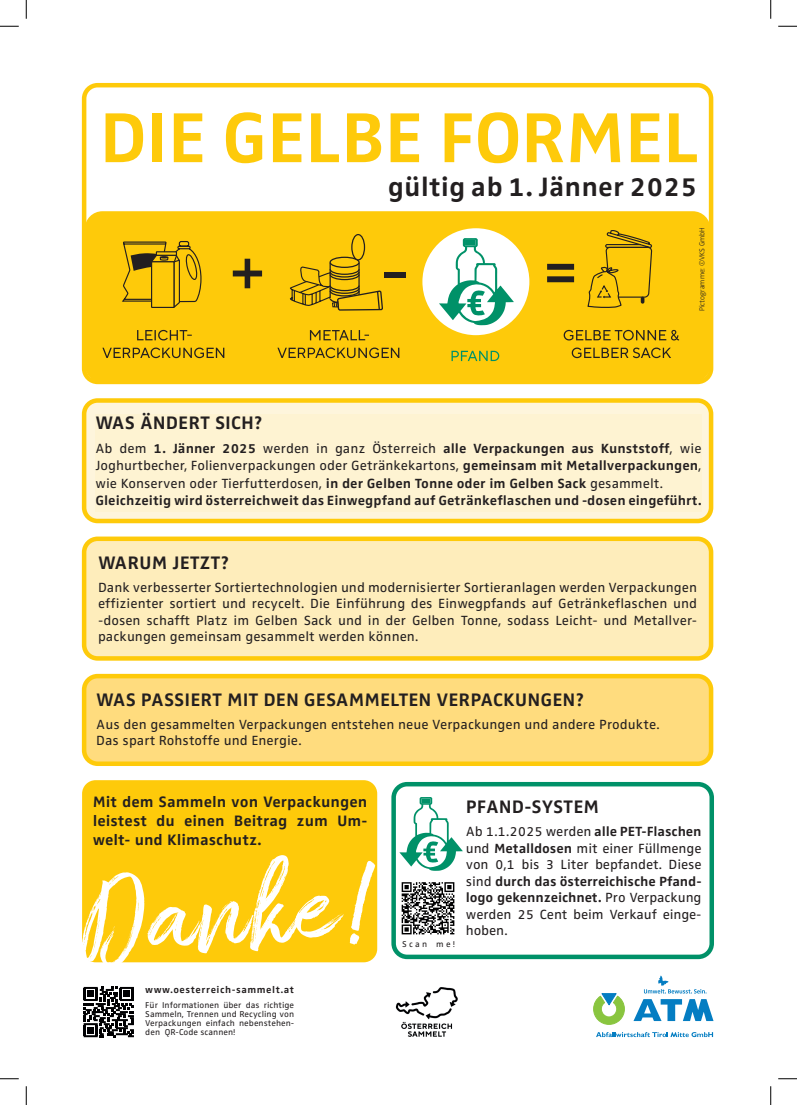
<style>
.page{position:relative;width:797px;height:1105px;background:#fff}
.page>*{position:absolute;margin:0;border:0;box-sizing:border-box;transform-origin:0 0}
.t1{font:700 73.12px "Zwo Corr Pro";letter-spacing:-.02em;color:#feca0a}
.t2{font:700 27.5px "Zwo Corr Pro";color:#231f20}
.t3{font:700 18.75px "Zwo Corr Pro";color:#231f20}
.t4{font:700 15.62px/19.1px "Zwo Corr Pro";color:#231f20;text-align:justify}
.t5{font:13.75px/16.5px "Zwo Corr Pro";color:#231f20;text-align:justify}
.t6{font:700 13.75px/17.5px "Zwo Corr Pro";color:#231f20}
.t7{font:700 10px "Zwo Corr Pro";letter-spacing:.05em;color:#231f20}
.t8{font:8.75px/8.8px "Zwo Corr Pro";color:#231f20;text-align:justify}
.t9{font:300 7.5px "Zwo Pro";color:#231f20}
.s1{font-weight:400}
.s2{font-weight:700}
</style>
<div class="page">
<div style="left:82px;top:83px;width:631px;height:301px;border:4px solid #feca0a;border-radius:13px"></div>
<div style="left:82px;top:780px;width:295px;height:182px;background:#feca0a;border-radius:13px"></div>
<img style="left:395px;top:987px;width:63px;height:50px">
<div style="left:85px;top:211px;width:625px;height:171px;background:#feca0a;border-radius:18px"></div>
<div style="left:84px;top:539px;width:627px;height:119px;background:#feedbb;border-radius:13px"></div>
<div style="left:82px;top:536px;width:631px;height:125px;border:4px solid #feca0a;border-radius:13px"></div>
<div style="left:84px;top:676px;width:627px;height:88px;background:#ffdc7e;border-radius:13px"></div>
<div style="left:82px;top:674px;width:631px;height:92px;border:4px solid #feca0a;border-radius:13px"></div>
<svg style="left:102px;top:348px;width:122px;height:10px"></svg>
<svg style="left:277px;top:348px;width:122px;height:10px"></svg>
<svg style="left:451px;top:351px;width:48px;height:10px"></svg>
<svg style="left:571px;top:348px;width:100px;height:10px"></svg>
<svg style="left:82px;top:855px;width:293px;height:108px"></svg>
<svg style="left:122px;top:229px;width:557px;height:111px"></svg>
<div style="left:84px;top:400px;width:627px;height:121px;background:#fef5dc;border-radius:13px"></div>
<div style="left:82px;top:398px;width:631px;height:125px;border:4px solid #feca0a;border-radius:13px"></div>
<div style="left:95px;top:414px;width:606px;height:98px;background:#fef3d2"></div>
<div style="left:391px;top:782px;width:323px;height:177px;border:4px solid #009168;border-radius:13px"></div>
<svg style="left:399px;top:797px;width:64px;height:74px"></svg>
<img style="left:402px;top:882px;width:53px;height:53px">
<svg style="left:83px;top:986px;width:51px;height:51px"></svg>
<svg style="left:633px;top:999px;width:80px;height:22px"></svg>
<svg style="left:593px;top:993px;width:31px;height:32px"></svg>
<svg style="left:596px;top:1032px;width:117px;height:5px"></svg>
<svg style="left:644px;top:975px;width:62px;height:18px"></svg>
<svg style="left:0;top:25px;width:19px;height:2px"></svg>
<svg style="left:778px;top:25px;width:19px;height:2px"></svg>
<svg style="left:0;top:1078px;width:19px;height:1px"></svg>
<svg style="left:778px;top:1078px;width:19px;height:1px"></svg>
<svg style="left:25px;top:0;width:2px;height:19px"></svg>
<svg style="left:25px;top:1086px;width:2px;height:19px"></svg>
<svg style="left:770px;top:0;width:1px;height:19px"></svg>
<svg style="left:770px;top:1086px;width:1px;height:19px"></svg>
<h1 class="t1" style="left:99px;top:82px;width:602px">DIE GELBE FORMEL</h1>
<h2 class="t2" style="left:388px;top:166px;width:311px">gültig ab 1. Jänner 2025</h2>
<p class="t9" style="left:696px;top:311px;width:85px;rotate:-90deg">Pictogramme: ©VKS GmbH</p>
<h3 class="t3" style="left:95px;top:408px;width:169px">WAS ÄNDERT SICH?</h3>
<p class="t6" style="left:95px;top:438px;width:607px"><span class="s1">Ab dem</span> 1. Jänner 2025 <span class="s1">werden in ganz Österreich</span> alle Verpackungen aus Kunststoff<span class="s1">, wie Joghurtbecher, Folienverpackungen oder Getränkekartons,</span> gemeinsam mit Metallverpackungen<span class="s1">, wie Konserven oder Tierfutterdosen,</span> in der Gelben Tonne oder im Gelben Sack <span class="s1">gesammelt.<br></span>Gleichzeitig wird österreichweit das Einwegpfand auf Getränkeflaschen und -dosen eingeführt.</p>
<h3 class="t3" style="left:98px;top:548px;width:133px">WARUM JETZT?</h3>
<p class="t5" style="left:98px;top:577px;width:600px">Dank verbesserter Sortiertechnologien und modernisierter Sortieranlagen werden Verpackungen effizienter sortiert und recycelt. Die Einführung des Einwegpfands auf Getränkeflaschen und -dosen schafft Platz im Gelben Sack und in der Gelben Tonne, sodass Leicht- und Metallver&shy;packungen gemeinsam gesammelt werden können.</p>
<h3 class="t3" style="left:96px;top:685px;width:489px">WAS PASSIERT MIT DEN GESAMMELTEN VERPACKUNGEN?</h3>
<p class="t5" style="left:96px;top:715px;width:565px">Aus den gesammelten Verpackungen entstehen neue Verpackungen und andere Produkte.<br>Das spart Rohstoffe und Energie.</p>
<p class="t4" style="left:93px;top:791px;width:276px">Mit dem Sammeln von Verpackungen leistest du einen Beitrag zum Um&shy;welt- und Klimaschutz.</p>
<p class="t7" style="left:145px;top:982px;width:150px">www.oesterreich-sammelt.at</p>
<p class="t8" style="left:145px;top:1000px;width:150px">Für Informationen über das richtige Sammeln, Trennen und Recycling von Verpackungen einfach nebenstehen&shy;den QR-Code scannen!</p>
<p class="t8" style="left:402px;top:939px;width:55px">Scan me!</p>
<h3 class="t3" style="left:466px;top:793px;width:135px">PFAND-SYSTEM</h3>
<p class="t5" style="left:466px;top:822px;width:237px">Ab 1.1.2025 werden <span class="s2">alle PET-Flaschen </span>und <span class="s2">Metalldosen</span> mit einer Füllmenge von 0,1 bis 3 Liter bepfandet. Diese sind <span class="s2">durch das österreichische Pfand&shy;logo gekennzeichnet.</span> Pro Verpackung werden 25 Cent beim Verkauf einge&shy;hoben.</p>
</div>
